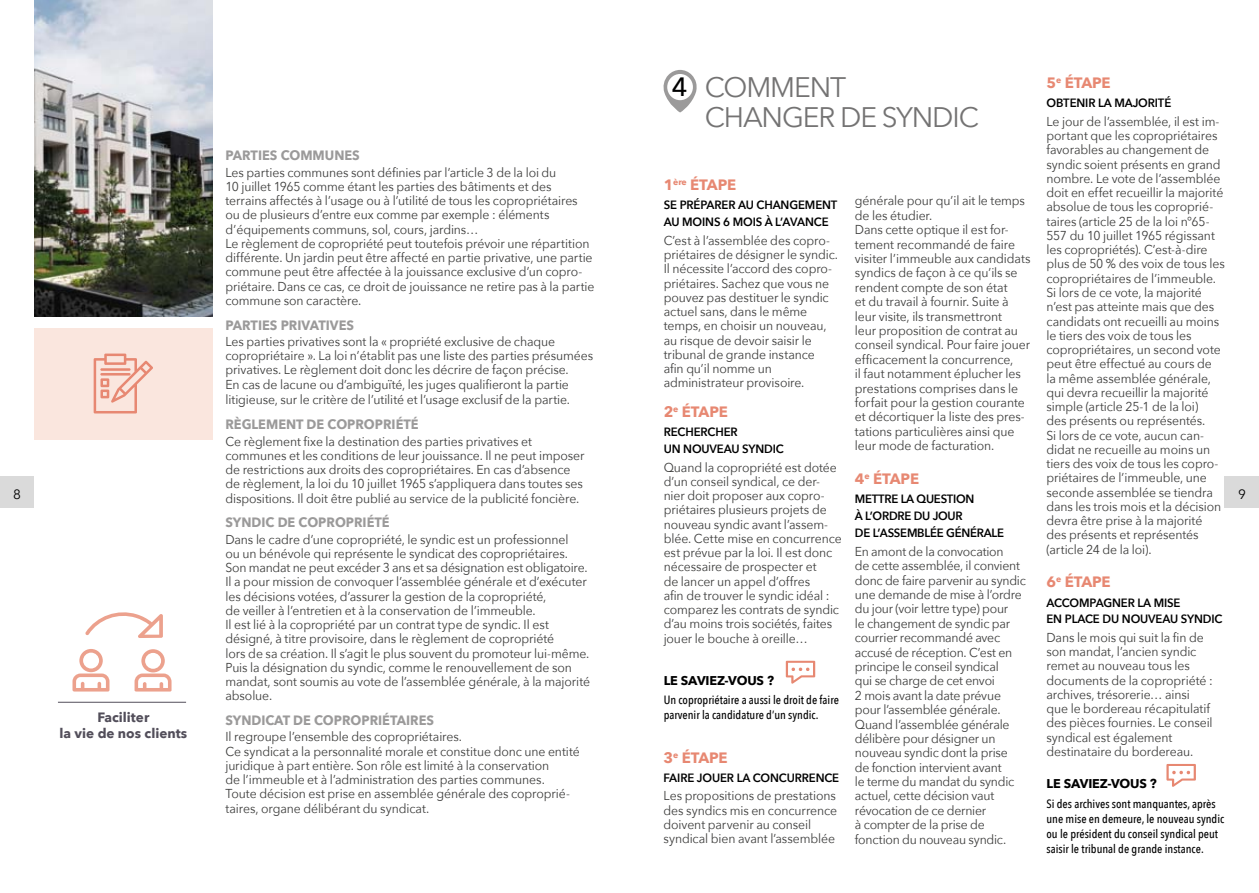
<style>
.page{position:relative;width:1259px;height:893px;background:#fff}
.page>*{position:absolute;margin:0;border:0;box-sizing:border-box;transform-origin:0 0}
.t1{font:28.2px/29.8px "Avenir Next";letter-spacing:-.04em;color:#747373}
.t2{font:500 26.4px "Avenir Next";color:#000}
.t3{font:700 15px "Avenir Next";letter-spacing:-.01em;color:#e78872}
.t4{font:700 13.5px "Avenir Next";color:#9b9a9a;scale:.95 1}
.t5{font:700 13.5px/15.9px "Avenir Next";color:#524e5a;text-align:center}
.t6{font:13.5px "Avenir Next";color:#000}
.t7{font:12.9px/14.2px "Avenir Next";letter-spacing:-.01em;color:#3c3c3b;scale:.95 1}
.t8{font:700 12.75px "Avenir Next";letter-spacing:-.01em;color:#000}
.t9{font:500 12px/15px "Avenir Next Condensed";color:#000}
.t10{font:600 12px/17px "Avenir Next";letter-spacing:-.01em;color:#000;scale:.95 1}
</style>
<div class="page">
<div style="left:34px;top:328px;width:179px;height:111px;background:#fae6de"></div>
<svg style="left:94px;top:354px;width:59px;height:59px"></svg>
<img style="left:34px;top:0;width:179px;height:317px">
<svg style="left:663px;top:70px;width:34px;height:43px"></svg>
<div style="left:667px;top:74px;width:26px;height:26px;background:#fff;border-radius:50%"></div>
<svg style="left:72px;top:612px;width:99px;height:79px"></svg>
<hr style="left:58px;top:702px;width:128px;height:1px;background:#524e5a">
<svg style="left:786px;top:661px;width:29px;height:23px"></svg>
<svg style="left:1166px;top:764px;width:30px;height:23px"></svg>
<div style="left:0;top:476px;width:34px;height:32px;background:#dadada"></div>
<div style="left:1225px;top:476px;width:34px;height:32px;background:#dadada"></div>
<p class="t3" style="left:1046px;top:70px;width:64px">5<sup>E</sup> ÉTAPE</p>
<p class="t10" style="left:1046px;top:94px;width:133px">OBTENIR LA MAJORITÉ</p>
<p class="t7" style="left:1046px;top:114px;width:189px">Le jour de l’assemblée, il est im&shy;portant que les copropriétaires favorables au changement de syndic soient présents en grand nombre. Le vote de l’assemblée doit en effet recueillir la majorité absolue de tous les coproprié&shy;taires (article 25 de la loi n°65-<br>557 du 10 juillet 1965 régissant les copropriétés). C’est-à-dire plus de 50 % des voix de tous les copropriétaires de l’immeuble.<br>Si lors de ce vote, la majorité n’est pas atteinte mais que des candidats ont recueilli au moins le tiers des voix de tous les copropriétaires, un second vote peut être effectué au cours de<br>la même assemblée générale, qui devra recueillir la majorité simple (article 25-1 de la loi)<br>des présents ou représentés.<br>Si lors de ce vote, aucun can&shy;didat ne recueille au moins un tiers des voix de tous les copro&shy;priétaires de l’immeuble, une seconde assemblée se tiendra dans les trois mois et la décision devra être prise à la majorité des présents et représentés (article 24 de la loi).</p>
<p class="t3" style="left:1046px;top:569px;width:64px">6<sup>E</sup> ÉTAPE</p>
<p class="t10" style="left:1046px;top:593px;width:187px">ACCOMPAGNER LA MISE<br>EN PLACE DU NOUVEAU SYNDIC</p>
<p class="t7" style="left:1046px;top:630px;width:176px">Dans le mois qui suit la fin de son mandat, l’ancien syndic remet au nouveau tous les documents de la copropriété : archives, trésorerie… ainsi que le bordereau récapitulatif des pièces fournies. Le conseil syndical est également destinataire du bordereau.</p>
<h2 class="t2" style="left:672px;top:64px;width:17px">4</h2>
<h1 class="t1" style="left:704px;top:71px;width:276px">Comment changer de syndic</h1>
<p class="t4" style="left:225px;top:144px;width:143px">PARTIES COMMUNES</p>
<p class="t7" style="left:225px;top:164px;width:390px">Les parties communes sont définies par l’article 3 de la loi du<br>10 juillet 1965 comme étant les parties des bâtiments et des terrains affectés à l’usage ou à l’utilité de tous les copropriétaires ou de plusieurs d’entre eux comme par exemple : éléments d’équipements communs, sol, cours, jardins…<br>Le règlement de copropriété peut toutefois prévoir une répartition différente. U n jardin peut être affecté en partie privative, une partie commune peut être affectée à la jouissance exclusive d’un copro&shy;priétaire. Dans ce cas, ce droit de jouissance ne retire pas à la partie commune son caractère.</p>
<p class="t4" style="left:225px;top:313px;width:137px">PARTIES PRIVATIVES</p>
<p class="t7" style="left:225px;top:334px;width:388px">Les parties privatives sont la « propriété exclusive de chaque copropriétaire ». La loi n’établit pas une liste des parties présumées privatives. Le règlement doit donc les décrire de façon précise.<br>En cas de lacune ou d’ambiguïté, les juges qualifieront la partie</p>
<p class="t7" style="left:225px;top:392px;width:364px">litigieuse, sur le critère de l’utilité et l’usage exclusif de la partie.</p>
<p class="t4" style="left:225px;top:413px;width:205px">RÈGLEMENT DE COPROPRIÉTÉ</p>
<p class="t7" style="left:225px;top:433px;width:379px">Ce règlement fixe la destination des parties privatives et communes et les conditions de leur jouissance. I l ne peut imposer de restrictions aux droits des copropriétaires. En cas d’absence de règlement, la loi du 10 juillet 1965 s’appliquera dans toutes ses dispositions. I l doit être publié au service de la publicité foncière.</p>
<p class="t4" style="left:225px;top:511px;width:174px">SYNDIC DE COPROPRIÉTÉ</p>
<p class="t7" style="left:225px;top:531px;width:385px">Dans le cadre d’une copropriété, le syndic est un professionnel<br>ou un bénévole qui représente le syndicat des copropriétaires.<br>Son mandat ne peut excéder 3 ans et sa désignation est obligatoire.<br>I l a pour mission de convoquer l’assemblée générale et d’exécuter les décisions votées, d’assurer la gestion de la copropriété,<br>de veiller à l’entretien et à la conservation de l’immeuble.<br>I l est lié à la copropriété par un contrat type de syndic. I l est désigné, à titre provisoire, dans le règlement de copropriété<br>lors de sa création. I l s’agit le plus souvent du promoteur lui-même.<br>Puis la désignation du syndic, comme le renouvellement de son mandat, sont soumis au vote de l’assemblée générale, à la majorité absolue.</p>
<p class="t4" style="left:225px;top:709px;width:221px">SYNDICAT DE COPROPRIÉTAIRES</p>
<p class="t7" style="left:225px;top:729px;width:374px">I l regroupe l’ensemble des copropriétaires.<br>Ce syndicat a la personnalité morale et constitue donc une entité juridique à part entière. Son rôle est limité à la conservation<br>de l’immeuble et à l’administration des parties communes.<br>Toute décision est prise en assemblée générale des coproprié&shy;taires, organe délibérant du syndicat.</p>
<p class="t3" style="left:663px;top:172px;width:72px">1<sup>ÈRE</sup> ÉTAPE</p>
<p class="t10" style="left:663px;top:196px;width:184px">SE PRÉPARER AU CHANGEMENT<br>AU MOINS 6 MOIS À L’AVANCE</p>
<p class="t7" style="left:663px;top:233px;width:185px">C’est à l’assemblée des copro&shy;priétaires de désigner le syndic.<br>I l nécessite l’accord des copro&shy;priétaires. Sachez que vous ne pouvez pas destituer le syndic actuel sans, dans le même temps, en choisir un nouveau, au risque de devoir saisir le tribunal de grande instance afin qu’il nomme un administrateur provisoire.</p>
<p class="t3" style="left:663px;top:399px;width:64px">2<sup>E</sup> ÉTAPE</p>
<p class="t10" style="left:663px;top:423px;width:128px">RECHERCHER<br>UN NOUVEAU SYNDIC</p>
<p class="t7" style="left:663px;top:459px;width:189px">Quand la copropriété est dotée d’un conseil syndical, ce der&shy;nier doit proposer aux copro&shy;priétaires plusieurs projets de nouveau syndic avant l’assem&shy;blée. Cette mise en concurrence est prévue par la loi. I l est donc nécessaire de prospecter et<br>de lancer un appel d’offres<br>afin de trouver le syndic idéal : comparez les contrats de syndic d’au moins trois sociétés, faites jouer le bouche à oreille…</p>
<p class="t7" style="left:855px;top:193px;width:186px">générale pour qu’il ait le temps de les étudier.<br>Dans cette optique il est for&shy;tement recommandé de faire visiter l’immeuble aux candidats syndics de façon à ce qu’ils se rendent compte de son état<br>et du travail à fournir. Suite à leur visite, ils transmettront<br>leur proposition de contrat au conseil syndical. Pour faire jouer efficacement la concurrence,<br>il faut notamment éplucher les prestations comprises dans le forfait pour la gestion courante et décortiquer la liste des pres&shy;tations particulières ainsi que leur mode de facturation.</p>
<p class="t3" style="left:855px;top:466px;width:64px">4<sup>E</sup> ÉTAPE</p>
<p class="t10" style="left:855px;top:490px;width:159px">M ETTRE LA QUESTION<br>À L’ORDRE DU JOUR<br>DE L’ASSEMBLÉE GÉNÉRALE</p>
<p class="t7" style="left:855px;top:543px;width:181px">En amont de la convocation<br>de cette assemblée, il convient donc de faire parvenir au syndic une demande de mise à l’ordre du jour (voir lettre type) pour<br>le changement de syndic par courrier recommandé avec accusé de réception. C’est en principe le conseil syndical<br>qui se charge de cet envoi<br>2 mois avant la date prévue pour l’assemblée générale.<br>Quand l’assemblée générale délibère pour désigner un nouveau syndic dont la prise<br>de fonction intervient avant<br>le terme du mandat du syndic actuel, cette décision vaut révocation de ce dernier<br>à compter de la prise de fonction du nouveau syndic.</p>
<p class="t6" style="left:13px;top:483px;width:9px">8</p>
<p class="t6" style="left:1238px;top:483px;width:9px">9</p>
<p class="t8" style="left:663px;top:669px;width:112px">LE SAVIEZ-VOUS ?</p>
<p class="t9" style="left:663px;top:693px;width:177px">Un copropriétaire a aussi le droit de faire parvenir la candidature d’un syndic.</p>
<p class="t5" style="left:60px;top:709px;width:129px">FACILITER<br>LA VIE DE NOS CLIENTS</p>
<p class="t3" style="left:663px;top:744px;width:64px">3<sup>E</sup> ÉTAPE</p>
<p class="t10" style="left:663px;top:769px;width:186px">FAIRE JOUER LA CONCURRENCE</p>
<p class="t7" style="left:663px;top:788px;width:184px">Les propositions de prestations des syndics mis en concurrence doivent parvenir au conseil syndical bien avant l’assemblée</p>
<p class="t8" style="left:1046px;top:773px;width:112px">LE SAVIEZ-VOUS ?</p>
<p class="t9" style="left:1046px;top:796px;width:179px">Si des archives sont manquantes, après une mise en demeure, le nouveau syndic ou le président du conseil syndical peut saisir le tribunal de grande instance.</p>
</div>
